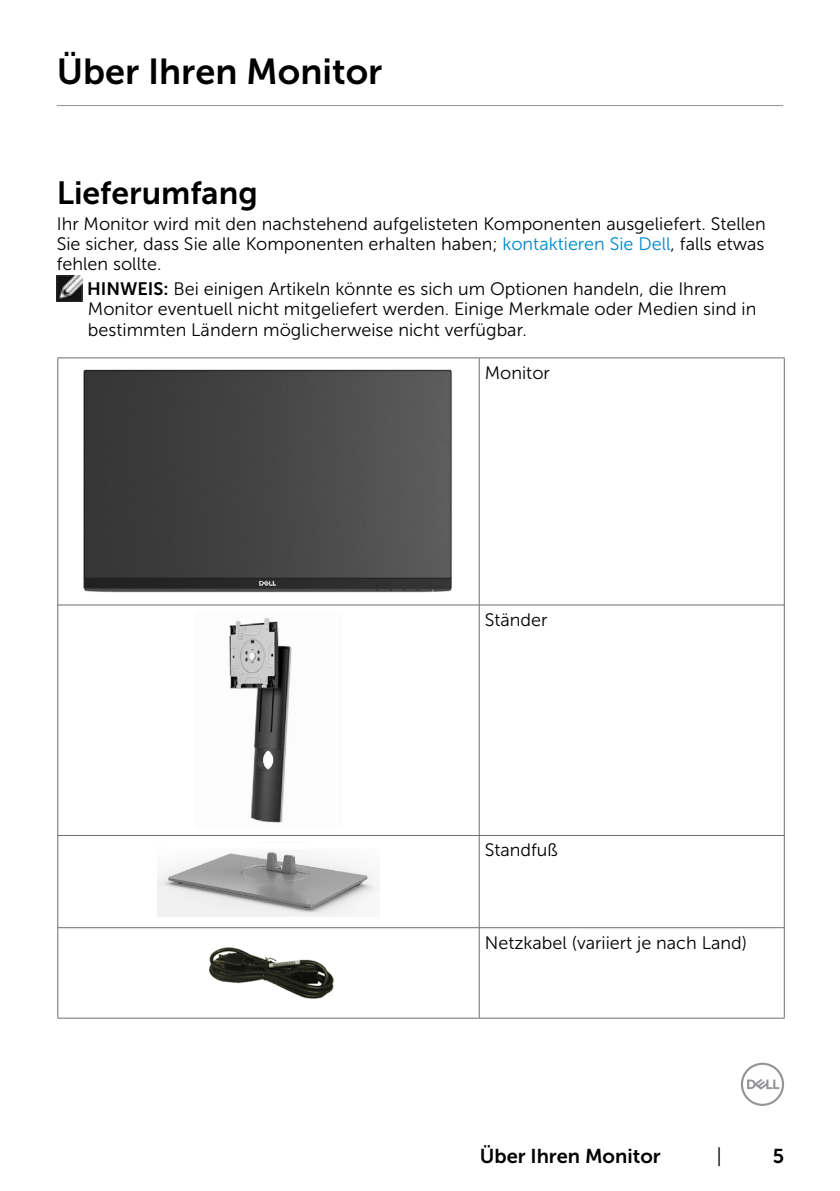
<style>
.page{position:relative;width:840px;height:1191px;background:#fff}
.page>*{position:absolute;margin:0;border:0;box-sizing:border-box;transform-origin:0 0}
.Head1{font:36px "Museo Sans For Dell 700";color:#000}
.Head2{font:32px "Museo Sans For Dell 700";color:#000}
.t1{font:20px "Museo Sans For Dell 700";color:#000}
.t2{font:20px "Museo Sans For Dell 300";color:#000}
.Note{font:18px/20px "Museo Sans For Dell 300";color:#000}
.Paragraph{font:18px/20px "Museo Sans For Dell 300";color:#000;text-align:justify}
.Table_Paragraph{font:18px "Museo Sans For Dell 300";color:#000}
.s1{color:#0087cb}
.s2{font-family:"Museo Sans For Dell 700"}
</style>
<div class="page">
<svg style="left:740px;top:1062px;width:43px;height:44px"></svg>
<hr style="left:57px;top:105px;width:725px;height:1px;background:#939598">
<img style="left:57px;top:276px;width:25px;height:25px">
<hr style="left:57px;top:357px;width:422px;height:1px;background:#6d6e71">
<hr style="left:57px;top:358px;width:1px;height:247px;background:#6d6e71">
<hr style="left:479px;top:357px;width:305px;height:1px;background:#6d6e71">
<hr style="left:478px;top:358px;width:1px;height:246px;background:#6d6e71">
<hr style="left:783px;top:358px;width:1px;height:247px;background:#6d6e71">
<hr style="left:57px;top:604px;width:422px;height:1px;background:#6d6e71">
<hr style="left:57px;top:605px;width:1px;height:230px;background:#6d6e71">
<hr style="left:478px;top:604px;width:306px;height:1px;background:#6d6e71">
<hr style="left:478px;top:605px;width:1px;height:230px;background:#6d6e71">
<hr style="left:783px;top:605px;width:1px;height:230px;background:#6d6e71">
<hr style="left:57px;top:835px;width:422px;height:1px;background:#6d6e71">
<hr style="left:57px;top:835px;width:1px;height:92px;background:#6d6e71">
<hr style="left:478px;top:835px;width:306px;height:1px;background:#6d6e71">
<hr style="left:478px;top:836px;width:1px;height:91px;background:#6d6e71">
<hr style="left:783px;top:835px;width:1px;height:92px;background:#6d6e71">
<hr style="left:57px;top:927px;width:422px;height:1px;background:#6d6e71">
<hr style="left:57px;top:927px;width:1px;height:90px;background:#6d6e71">
<hr style="left:478px;top:927px;width:306px;height:1px;background:#6d6e71">
<hr style="left:478px;top:928px;width:1px;height:89px;background:#6d6e71">
<hr style="left:783px;top:927px;width:1px;height:90px;background:#6d6e71">
<hr style="left:57px;top:1017px;width:422px;height:1px;background:#6d6e71">
<hr style="left:479px;top:1017px;width:305px;height:1px;background:#6d6e71">
<img style="left:83px;top:369px;width:369px;height:224px">
<img style="left:229px;top:618px;width:63px;height:205px">
<img style="left:157px;top:852px;width:222px;height:65px">
<img style="left:208px;top:947px;width:126px;height:52px">
<p class="Head1" style="left:57px;top:51px;width:327px">Über Ihren Monitor</p>
<p class="Head2" style="left:57px;top:175px;width:202px">Lieferumfang</p>
<p class="Paragraph" style="left:57px;top:214px;width:710px">Ihr Monitor wird mit den nachstehend aufgelisteten Komponenten ausgeliefert. Stellen Sie sicher, dass Sie alle Komponenten erhalten haben; <span class="s1">kontaktieren Sie Dell</span>, falls etwas fehlen sollte.</p>
<p class="Note" style="left:87px;top:279px;width:670px"><span class="s2">HINWEIS:</span> Bei einigen Artikeln könnte es sich um Optionen handeln, die Ihrem<br>Monitor eventuell nicht mitgeliefert werden. Einige Merkmale oder Medien sind in bestimmten Ländern möglicherweise nicht verfügbar.</p>
<p class="Table_Paragraph" style="left:484px;top:363px;width:67px">Monitor</p>
<p class="Table_Paragraph" style="left:484px;top:610px;width:64px">Ständer</p>
<p class="Table_Paragraph" style="left:484px;top:840px;width:74px">Standfuß</p>
<p class="Table_Paragraph" style="left:484px;top:932px;width:263px">Netzkabel (variiert je nach Land)</p>
<p class="t1" style="left:479px;top:1144px;width:182px">Über Ihren Monitor</p>
<p class="t2" style="left:716px;top:1145px;width:7px">|</p>
<p class="t1" style="left:772px;top:1144px;width:13px">5</p>
</div>
